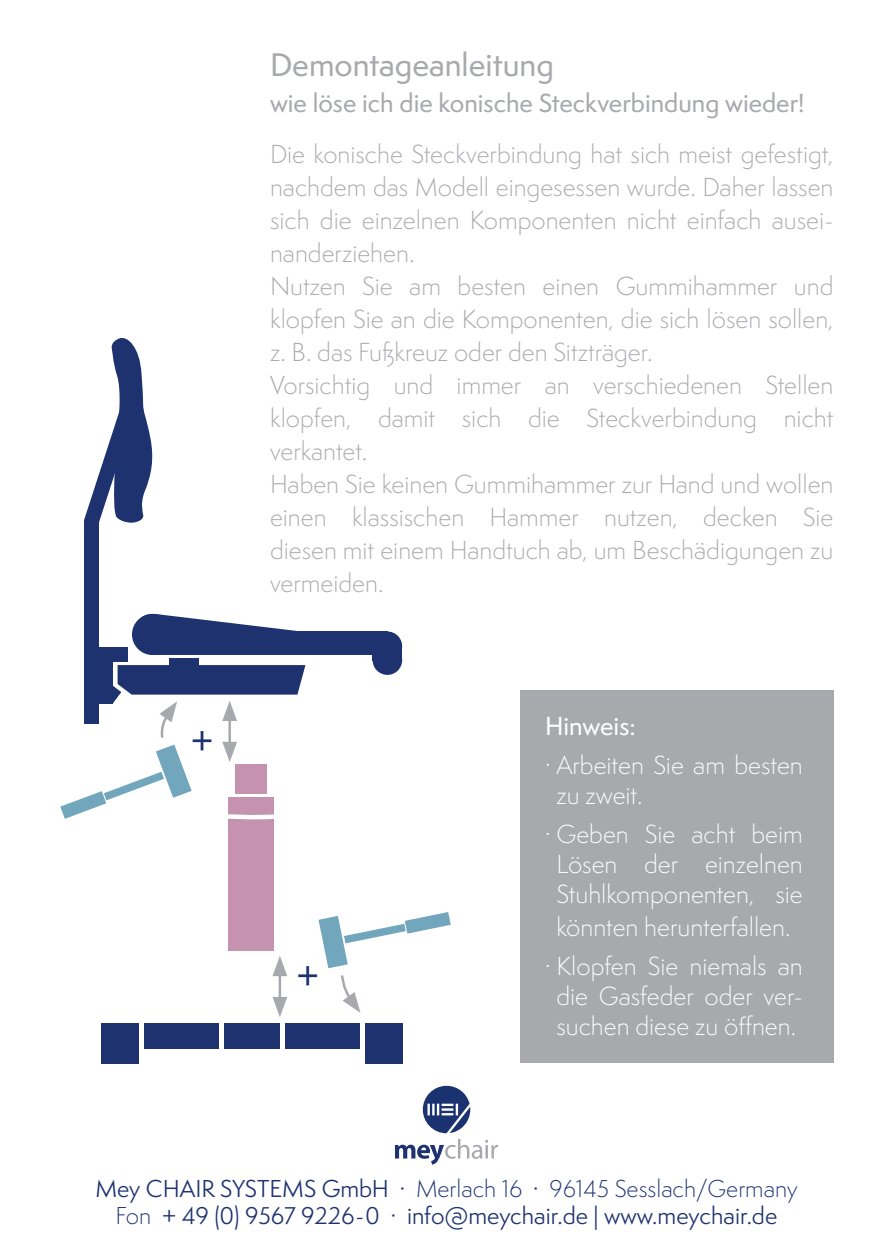
<style>
.page{position:relative;width:893px;height:1259px;background:#fff}
.page>*{position:absolute;margin:0;border:0;box-sizing:border-box;transform-origin:0 0}
.t1{font:39.9px "Open Sans";color:#1d326f}
.t2{font:500 30px "Semplicita Pro";color:#a8a9ad}
.t3{font:300 24px/33px "Semplicita Pro";color:#a8a9ad;text-align:justify}
.t4{font:300 24px/30px "Semplicita Pro";color:#fff;text-align:center}
.t5{font:500 24px "Semplicita Pro";color:#a8a9ad}
.t6{font:500 24px "Semplicita Pro";letter-spacing:-.005em;color:#fff}
.t7{font:22.5px "Semplicita Pro";color:#1d326f}
.t8{font:300 22.5px "Semplicita Pro";color:#1d326f}
.s1{font-weight:400}
.s2{font-weight:300}
</style>
<div class="page">
<div style="left:520px;top:690px;width:313px;height:372px;background:#a8a9ad"></div>
<div style="left:365px;top:1023px;width:37px;height:40px;background:#1d326f"></div>
<div style="left:101px;top:1023px;width:37px;height:40px;background:#1d326f"></div>
<div style="left:224px;top:1023px;width:55px;height:26px;background:#1d326f"></div>
<div style="left:285px;top:1023px;width:75px;height:26px;background:#1d326f"></div>
<div style="left:144px;top:1023px;width:74px;height:26px;background:#1d326f"></div>
<div style="left:228px;top:797px;width:46px;height:154px;background:#c592af"></div>
<div style="left:169px;top:658px;width:30px;height:23px;background:#1d326f"></div>
<div style="left:154px;top:631px;width:233px;height:24px;background:#1d326f"></div>
<div style="left:373px;top:646px;width:29px;height:15px;background:#1d326f"></div>
<svg style="left:127px;top:613px;width:170px;height:42px"></svg>
<div style="left:373px;top:645px;width:29px;height:30px;background:#1d326f;border-radius:50%"></div>
<div style="left:132px;top:614px;width:41px;height:41px;background:#1d326f;border-radius:50%"></div>
<div style="left:373px;top:631px;width:29px;height:30px;background:#1d326f;border-radius:50%"></div>
<div style="left:84px;top:519px;width:15px;height:204px;background:#1d326f"></div>
<div style="left:87px;top:647px;width:40px;height:15px;background:#1d326f"></div>
<div style="left:89px;top:658px;width:24px;height:29px;background:#1d326f"></div>
<svg style="left:84px;top:338px;width:69px;height:185px"></svg>
<svg style="left:60px;top:665px;width:245px;height:155px"></svg>
<hr style="left:279px;top:971px;width:2px;height:30px;background:#a8a9ad">
<svg style="left:272px;top:997px;width:15px;height:20px"></svg>
<svg style="left:272px;top:956px;width:15px;height:20px"></svg>
<svg style="left:318px;top:912px;width:133px;height:100px"></svg>
<svg style="left:395px;top:1085px;width:103px;height:79px"></svg>
<p class="t1" style="left:191px;top:713px;width:24px">+</p>
<p class="t2" style="left:270px;top:44px;width:285px">Demontageanleitung</p>
<p class="t5" style="left:270px;top:86px;width:536px">wie löse ich die konische Steckverbindung wieder!</p>
<p class="t3" style="left:270px;top:138px;width:565px">Die konische Steckverbindung hat sich meist gefestigt, nachdem das Modell eingesessen wurde. Daher lassen sich die einzelnen Komponenten nicht einfach ausei&shy;nanderziehen.</p>
<p class="t3" style="left:270px;top:270px;width:565px">Nutzen Sie am besten einen Gummihammer und klopfen Sie an die Komponenten, die sich lösen sollen, z. B. das Fußkreuz oder den Sitzträger.</p>
<p class="t3" style="left:270px;top:369px;width:565px">Vorsichtig und immer an verschiedenen Stellen klopfen, damit sich die Steckverbindung nicht verkantet.</p>
<p class="t3" style="left:270px;top:468px;width:565px">Haben Sie keinen Gummihammer zur Hand und wollen einen klassischen Hammer nutzen, decken Sie diesen mit einem Handtuch ab, um Beschädigungen zu vermeiden.</p>
<p class="t1" style="left:297px;top:947px;width:24px">+</p>
<p class="t6" style="left:545px;top:708px;width:92px">Hinweis:</p>
<p class="t4" style="left:556px;top:749px;width:248px;text-align:left;text-indent:-11px">· Arbeiten Sie am besten zu zweit.</p>
<p class="t4" style="left:545px;top:818px;width:259px">· Geben Sie acht beim<br>Lösen der einzelnen<br>Stuhlkomponenten, sie</p>
<p class="t4" style="left:556px;top:911px;width:236px">könnten herunterfallen.</p>
<p class="t4" style="left:545px;top:950px;width:259px">· Klopfen Sie niemals an die Gasfeder oder ver&shy;suchen diese zu öffnen.</p>
<p class="t8" style="left:95px;top:1173px;width:703px"><span class="s1">Mey CHAIR SYSTEMS GmbH ·</span> Merlach 16 <span class="s1">·</span> 96145 Sesslach/Germany</p>
<p class="t7" style="left:116px;top:1199px;width:663px"><span class="s2">Fon</span> + 49 (0) 9567 9226-0 · info@meychair.de | www.meychair.de</p>
</div>
